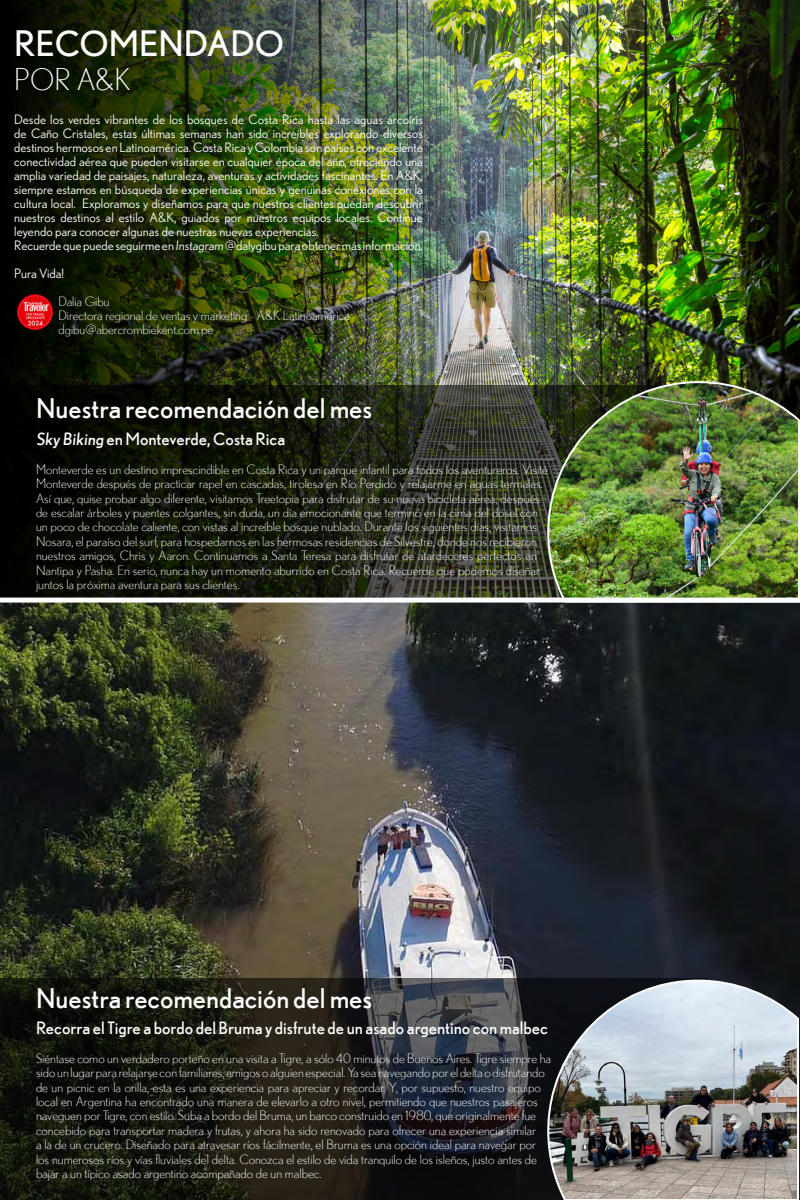
<style>
.page{position:relative;width:800px;height:1200px;background:#fff}
.page>*{position:absolute;margin:0;border:0;box-sizing:border-box;transform-origin:0 0}
.t1{font:35px "Nobel";color:#fcfcfc}
.t2{font:300 30px "Nobel";color:#fcfcfc}
.t3{font:27px "Nobel";color:#fcfcfc}
.t4{font:17px "Nobel";color:#fcfcfc}
.t5{font:300 13px/14.4px "Nobel";color:#fcfcfc}
.t6{font:13px/14px "Nobel";color:#fcfcfc}
</style>
<div class="page">
<img style="left:0;top:0;width:800px;height:385px">
<img style="left:0;top:603px;width:800px;height:376px">
<svg style="left:0;top:978px;width:708px;height:222px;background:#1d1d19"></svg>
<img style="left:546px;top:979px;width:254px;height:221px">
<svg style="left:0;top:385px;width:546px;height:213px;background:#1a1d11"></svg>
<img style="left:546px;top:380px;width:254px;height:224px">
<div style="left:0;top:598px;width:800px;height:5px;background:#fcfcfc"></div>
<img style="left:14px;top:292px;width:41px;height:40px">
<h1 class="t1" style="left:14px;top:24px;width:271px">RECOMENDADO</h1>
<h2 class="t2" style="left:14px;top:63px;width:118px">POR A&amp;K</h2>
<p class="t6" style="left:14px;top:112px;width:410px">Desde los verdes vibrantes de los bosques de Costa Rica hasta las aguas arcoíris de Caño Cristales, estas últimas semanas han sido increíbles explorando diversos destinos hermosos en Latinoamérica. Costa Rica y Colombia son países con excelente conectividad aérea que pueden visitarse en cualquier época del año, ofreciendo una amplia variedad de paisajes, naturaleza, aventuras y actividades fascinantes. En A&amp;K, siempre estamos en búsqueda de experiencias únicas y genuinas conexiones con la cultura local. Exploramos y diseñamos para que nuestros clientes puedan descubrir nuestros destinos al estilo A&amp;K, guiados por nuestros equipos locales. Continúe leyendo para conocer algunas de nuestras nuevas experiencias.<br>Recuerde que puede seguirme en Instagram @dalygibu para obtener más información.</p>
<p class="t6" style="left:14px;top:266px;width:51px">Pura Vida!</p>
<p class="t5" style="left:58px;top:294px;width:293px;line-height:14px">Dalia Gibu<br>Directora regional de ventas y marketing - A&amp;K Latinoamérica dgibu@abercrombiekent.com.pe</p>
<h3 class="t3" style="left:36px;top:393px;width:338px">Nuestra recomendación del mes</h3>
<h3 class="t4" style="left:36px;top:429px;width:251px">Sky Biking en Monteverde, Costa Rica</h3>
<p class="t5" style="left:36px;top:462px;width:514px">Monteverde es un destino imprescindible en Costa Rica y un parque infantil para todos los aventureros. Visité Monteverde después de practicar rapel en cascadas, tirolesa en Río Perdido y relajarme en aguas termales.<br>Así que, quise probar algo diferente, visitamos Treetopia para disfrutar de su nueva bicicleta aérea, después de escalar árboles y puentes colgantes, sin duda, un día emocionante que terminó en la cima del dosel con un poco de chocolate caliente, con vistas al increíble bosque nublado. Durante los siguientes días, visitamos Nosara, el paraíso del surf, para hospedarnos en las hermosas residencias de Silvestre, donde nos recibieron nuestros amigos, Chris y Aaron. Continuamos a Santa Teresa para disfrutar de atardeceres perfectos en Nantipa y Pasha. En serio, nunca hay un momento aburrido en Costa Rica. Recuerde que podemos diseñar juntos la próxima aventura para sus clientes.</p>
<h3 class="t3" style="left:36px;top:982px;width:338px">Nuestra recomendación del mes</h3>
<h3 class="t4" style="left:36px;top:1018px;width:514px">Recorra el Tigre a bordo del Bruma y disfrute de un asado argentino con malbec</h3>
<p class="t5" style="left:36px;top:1051px;width:517px">Siéntase como un verdadero porteño en una visita a Tigre, a sólo 40 minutos de Buenos Aires. Tigre siempre ha sido un lugar para relajarse con familiares, amigos o alguien especial. Ya sea navegando por el delta o disfrutando de un picnic en la orilla, esta es una experiencia para apreciar y recordar. Y, por supuesto, nuestro equipo local en Argentina ha encontrado una manera de elevarlo a otro nivel, permitiendo que nuestros pasajeros naveguen por Tigre, con estilo. Suba a bordo del Bruma, un barco construido en 1980, que originalmente fue concebido para transportar madera y frutas, y ahora ha sido renovado para ofrecer una experiencia similar<br>a la de un crucero. Diseñado para atravesar ríos fácilmente, el Bruma es una opción ideal para navegar por los numerosos ríos y vías fluviales del delta. Conozca el estilo de vida tranquilo de los isleños, justo antes de bajar a un típico asado argentino acompañado de un malbec.</p>
</div>
